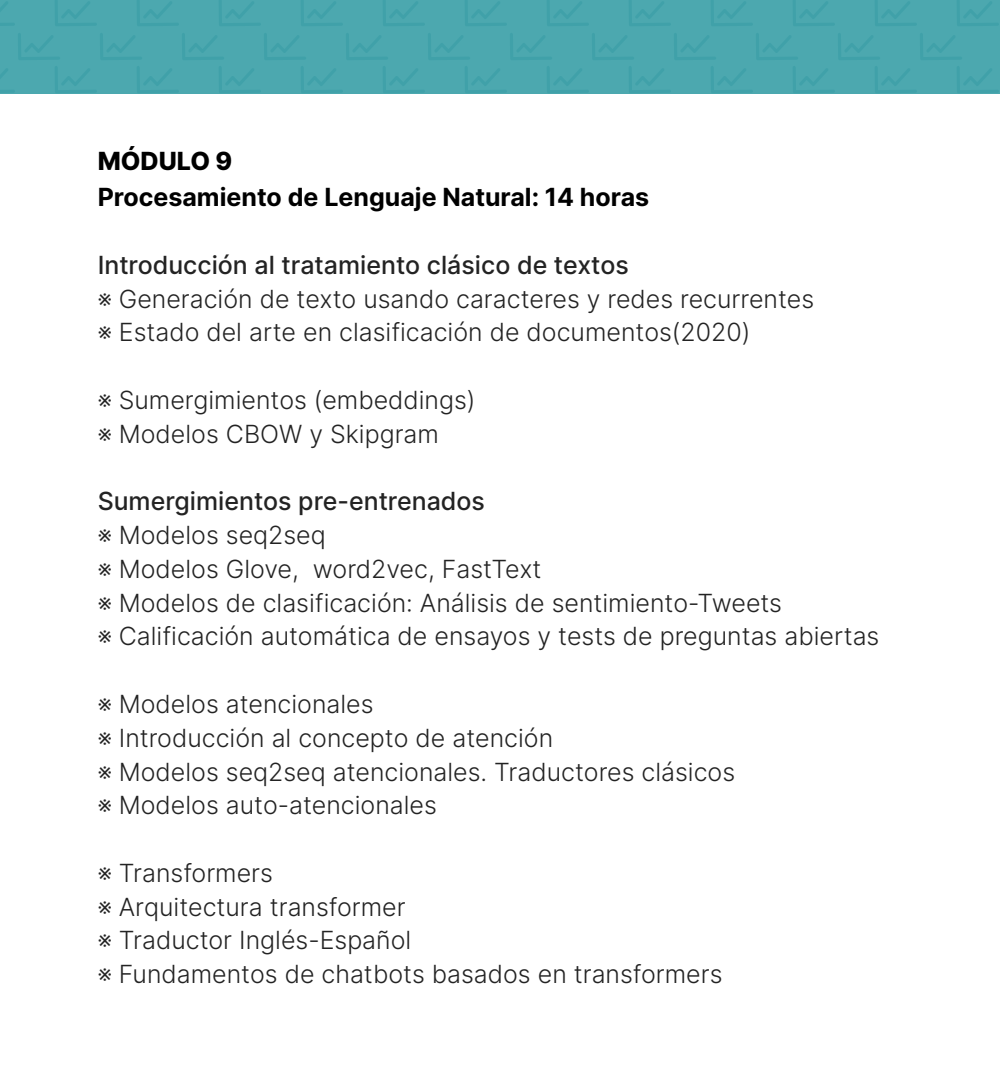
<style>
.page{position:relative;width:1000px;height:1082px;background:#fff}
.page>*{position:absolute;margin:0;border:0;box-sizing:border-box;transform-origin:0 0}
.t1{font:300 25px/33.8px "Inter";color:#232323}
.t2{font:500 25px "Inter";color:#232323}
.t3{font:700 25px "Inter";color:#000}
.t4{font:800 25px "Inter";color:#000}
</style>
<div class="page">
<hr style="left:999px;top:568px;width:1px;height:93px;background:#bfbfbf">
<div style="left:0;top:0;width:1000px;height:93px;background:#4ca8af"></div>
<p class="t4" style="left:98px;top:143px;width:136px">MÓDULO 9</p>
<p class="t3" style="left:98px;top:179px;width:553px">Procesamiento de Lenguaje Natural: 14 horas</p>
<p class="t2" style="left:98px;top:246px;width:533px">Introducción al tratamiento clásico de textos</p>
<p class="t1" style="left:98px;top:281px;width:718px">※ Generación de texto usando caracteres y redes recurrentes ※ Estado del arte en clasificación de documentos(2020)</p>
<p class="t1" style="left:98px;top:382px;width:380px">※ Sumergimientos (embeddings) ※ Modelos CBOW y Skipgram</p>
<p class="t2" style="left:98px;top:483px;width:389px">Sumergimientos pre-entrenados</p>
<p class="t1" style="left:98px;top:517px;width:783px">※ Modelos seq2seq<br>※ Modelos Glove, word2vec, FastText<br>※ Modelos de clasificación: Análisis de sentimiento-Tweets<br>※ Calificación automática de ensayos y tests de preguntas abiertas</p>
<p class="t1" style="left:98px;top:686px;width:639px">※ Modelos atencionales<br>※ Introducción al concepto de atención<br>※ Modelos seq2seq atencionales. Traductores clásicos ※ Modelos auto-atencionales</p>
<p class="t1" style="left:98px;top:855px;width:626px">※ Transformers<br>※ Arquitectura transformer<br>※ Traductor Inglés-Español<br>※ Fundamentos de chatbots basados en transformers</p>
</div>
